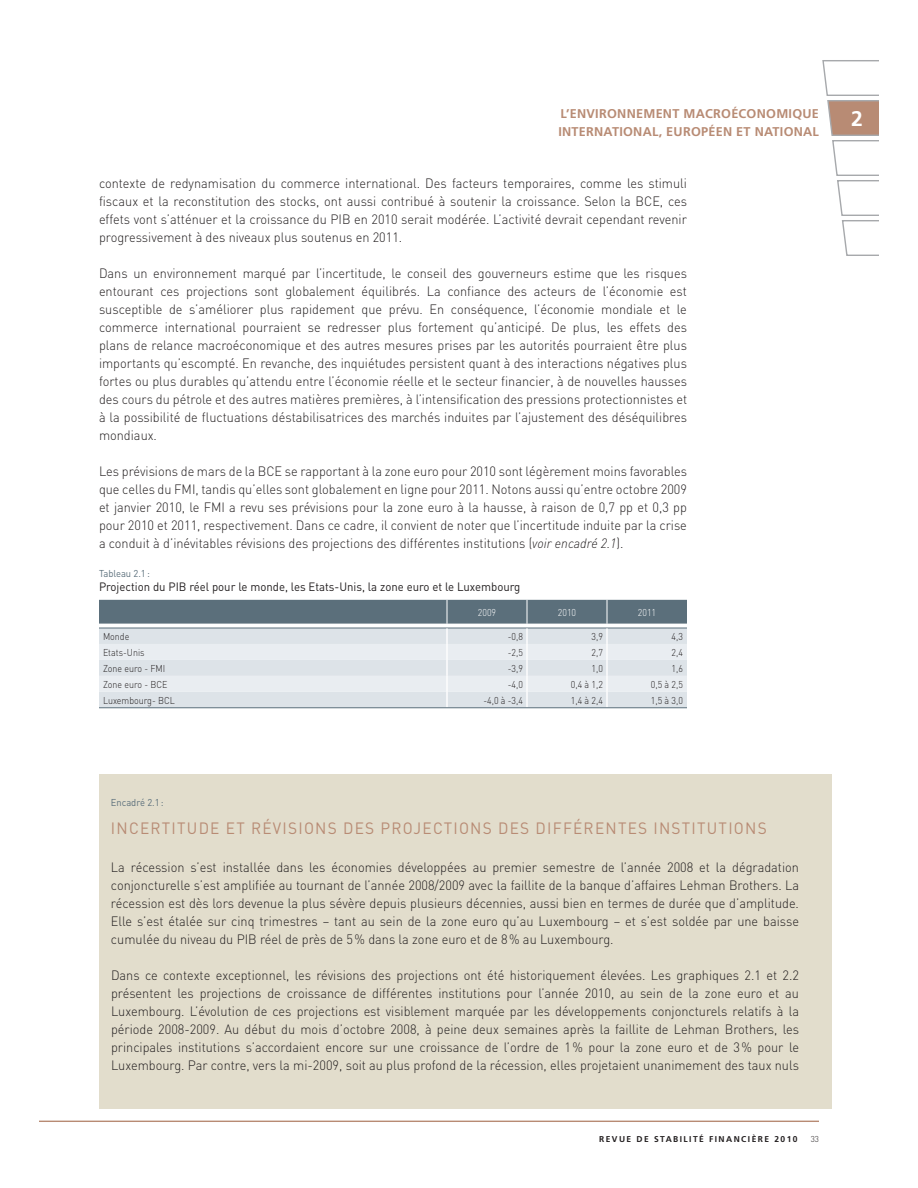
<style>
.page{position:relative;width:918px;height:1188px;background:#fff}
.page>*{position:absolute;margin:0;border:0;box-sizing:border-box;transform-origin:0 0}
.t1{font:700 21.15px "Frutiger";color:#fff}
.t2{font:16.2px "DIN";letter-spacing:.08em;color:#b88b74;scale:.95 1}
.t3{font:300 13.35px/18px "DIN";color:#231f20;text-align:justify;scale:.95 1}
.t4{font:700 12.75px/18.3px "Frutiger";letter-spacing:.02em;color:#b88b74}
.t5{font:12px "DIN";color:#231f20;scale:.95 1}
.t6{font:300 9.9px "DIN";color:#231f20;scale:.9 1}
.t7{font:9.9px "DIN";color:#5b6f7b;scale:.95 1}
.t8{font:300 9.9px "DIN";color:#fff;scale:.9 1}
.t9{font:700 8.4px "Frutiger";letter-spacing:.17em;color:#231f20}
.t10{font:300 8.4px "DIN";color:#231f20;scale:.95 1}
.s1{font-style:italic}
</style>
<div class="page">
<hr style="left:39px;top:1121px;width:780px;height:1px;background:#b88b74">
<svg style="left:822px;top:60px;width:57px;height:196px"></svg>
<svg style="left:99px;top:600px;width:588px;height:107px;background:#c4ccd2"></svg>
<hr style="left:99px;top:707px;width:508px;height:1px;background:#5b6f7b">
<hr style="left:607px;top:707px;width:80px;height:1px;background:#5b6f7b">
<div style="left:99px;top:774px;width:732px;height:334px;background:#e2ddcc"></div>
<p class="t4" style="left:558px;top:105px;width:262px">L’ENVIRONNEMENT MACROÉCONOMIQUE<br>INTERNATIONAL, EUROPÉEN ET NATIONAL</p>
<h1 class="t1" style="left:851px;top:110px;width:13px">2</h1>
<p class="t3" style="left:99px;top:176px;width:621px">contexte de redynamisation du commerce international. Des facteurs temporaires, comme les stimuli fiscaux et la reconstitution des stocks, ont aussi contribué à soutenir la croissance. Selon la BCE, ces effets vont s’atténuer et la croissance du PIB en 2010 serait modérée. L’activité devrait cependant revenir progressivement à des niveaux plus soutenus en 2011.</p>
<p class="t3" style="left:99px;top:266px;width:621px">Dans un environnement marqué par l’incertitude, le conseil des gouverneurs estime que les risques entourant ces projections sont globalement équilibrés. La confiance des acteurs de l’économie est susceptible de s’améliorer plus rapidement que prévu. En conséquence, l’économie mondiale et le commerce international pourraient se redresser plus fortement qu’anticipé. De plus, les effets des plans de relance macroéconomique et des autres mesures prises par les autorités pourraient être plus importants qu’escompté. En revanche, des inquiétudes persistent quant à des interactions négatives plus fortes ou plus durables qu’attendu entre l’économie réelle et le secteur financier, à de nouvelles hausses des cours du pétrole et des autres matières premières, à l’intensification des pressions protectionnistes et à la possibilité de fluctuations déstabilisatrices des marchés induites par l’ajustement des déséquilibres mondiaux.</p>
<p class="t3" style="left:99px;top:464px;width:620px">Les prévisions de mars de la BCE se rapportant à la zone euro pour 2010 sont légèrement moins favorables que celles du FMI, tandis qu’elles sont globalement en ligne pour 2011. Notons aussi qu’entre octobre 2009 et janvier 2010, le FMI a revu ses prévisions pour la zone euro à la hausse, à raison de 0,7 pp et 0,3 pp pour 2010 et 2011, respectivement. Dans ce cadre, il convient de noter que l’incertitude induite par la crise a conduit à d’inévitables révisions des projections des différentes institutions (<span class="s1">voir encadré 2.1</span>).</p>
<p class="t7" style="left:99px;top:569px;width:55px">Tableau 2.1 :</p>
<p class="t5" style="left:99px;top:582px;width:445px">Projection du PIB réel pour le monde, les Etats-Unis, la zone euro et le Luxembourg</p>
<p class="t8" style="left:478px;top:609px;width:22px">2009</p>
<p class="t8" style="left:558px;top:609px;width:22px">2010</p>
<p class="t8" style="left:638px;top:609px;width:22px">2011</p>
<p class="t6" style="left:103px;top:633px;width:31px">Monde</p>
<p class="t6" style="left:508px;top:633px;width:18px">-0,8</p>
<p class="t6" style="left:592px;top:633px;width:14px">3,9</p>
<p class="t6" style="left:672px;top:633px;width:14px">4,3</p>
<p class="t6" style="left:103px;top:649px;width:48px">Etats-Unis</p>
<p class="t6" style="left:508px;top:649px;width:18px">-2,5</p>
<p class="t6" style="left:592px;top:649px;width:14px">2,7</p>
<p class="t6" style="left:672px;top:649px;width:14px">2,4</p>
<p class="t6" style="left:103px;top:665px;width:71px">Zone euro - FMI</p>
<p class="t6" style="left:508px;top:665px;width:18px">-3,9</p>
<p class="t6" style="left:592px;top:665px;width:14px">1,0</p>
<p class="t6" style="left:672px;top:665px;width:14px">1,6</p>
<p class="t6" style="left:103px;top:681px;width:73px">Zone euro - BCE</p>
<p class="t6" style="left:508px;top:681px;width:18px">-4,0</p>
<p class="t6" style="left:571px;top:681px;width:37px">0,4 à 1,2</p>
<p class="t6" style="left:651px;top:681px;width:37px">0,5 à 2,5</p>
<p class="t6" style="left:103px;top:697px;width:81px">Luxembourg- BCL</p>
<p class="t6" style="left:483px;top:697px;width:46px">-4,0 à -3,4</p>
<p class="t6" style="left:571px;top:697px;width:37px">1,4 à 2,4</p>
<p class="t6" style="left:651px;top:697px;width:37px">1,5 à 3,0</p>
<p class="t7" style="left:111px;top:799px;width:57px">Encadré 2.1 :</p>
<p class="t2" style="left:111px;top:822px;width:692px">INCERTITUDE ET RÉVISIONS DES PROJECTIONS DES DIFFÉRENTES INSTITUTIONS</p>
<p class="t3" style="left:111px;top:860px;width:726px">La récession s’est installée dans les économies développées au premier semestre de l’année 2008 et la dégradation conjoncturelle s’est amplifiée au tournant de l’année 2008/2009 avec la faillite de la banque d’affaires Lehman Brothers. La récession est dès lors devenue la plus sévère depuis plusieurs décennies, aussi bien en termes de durée que d’amplitude.<br>Elle s’est étalée sur cinq trimestres – tant au sein de la zone euro qu’au Luxembourg – et s’est soldée par une baisse cumulée du niveau du PIB réel de près de 5 % dans la zone euro et de 8 % au Luxembourg.</p>
<p class="t3" style="left:111px;top:968px;width:726px">Dans ce contexte exceptionnel, les révisions des projections ont été historiquement élevées. Les graphiques 2.1 et 2.2 présentent les projections de croissance de différentes institutions pour l’année 2010, au sein de la zone euro et au Luxembourg. L’évolution de ces projections est visiblement marquée par les développements conjoncturels relatifs à la période 2008-2009. Au début du mois d’octobre 2008, à peine deux semaines après la faillite de Lehman Brothers, les principales institutions s’accordaient encore sur une croissance de l’ordre de 1 % pour la zone euro et de 3 % pour le Luxembourg. Par contre, vers la mi-2009, soit au plus profond de la récession, elles projetaient unanimement des taux nuls</p>
<p class="t9" style="left:599px;top:1136px;width:200px">REVUE DE STABILITÉ FINANCIÈRE 2010</p>
<p class="t10" style="left:811px;top:1136px;width:10px">33</p>
</div>
